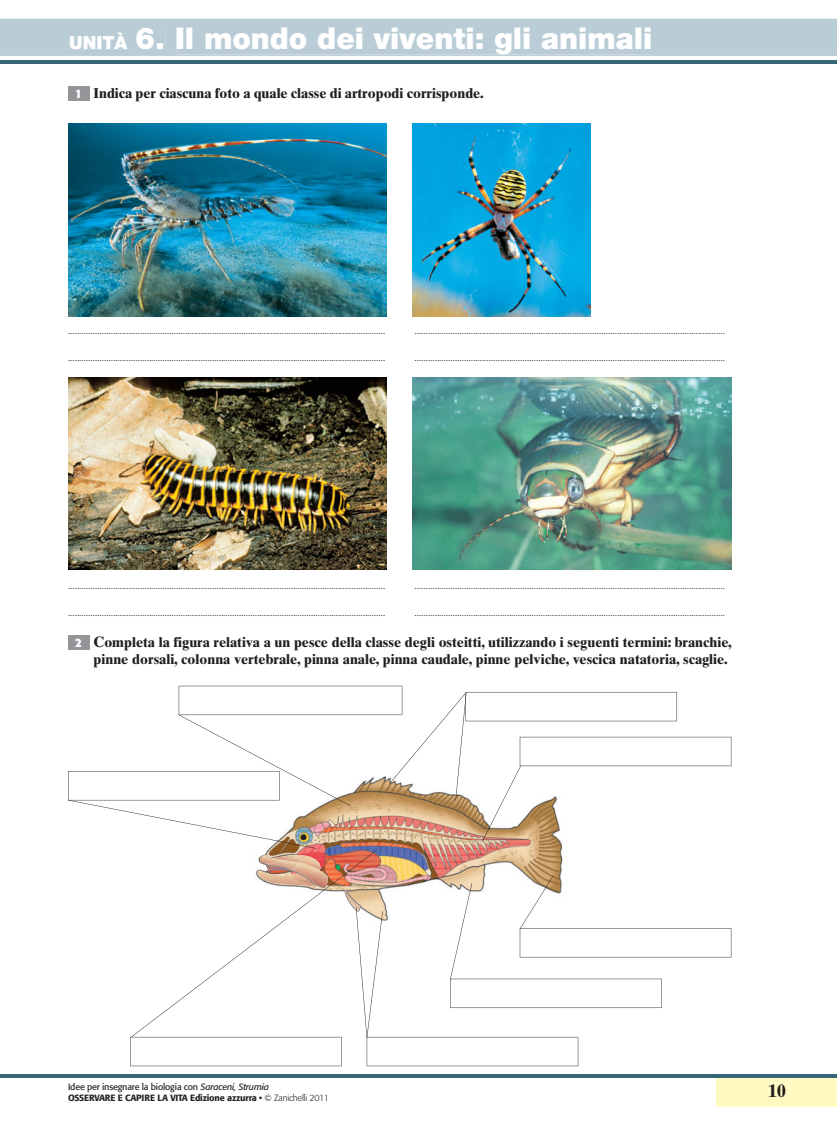
<style>
.page{position:relative;width:837px;height:1130px;background:#fff}
.page>*{position:absolute;margin:0;border:0;box-sizing:border-box;transform-origin:0 0}
.t1{font:900 30px "Helvetica Neue";color:#fff}
.t2{font:700 18px "Times Ten";color:#231f20}
.t3{font:700 14.25px/17.2px "Times Ten";color:#231f20;text-align:right}
.t4{font:9px "Times Ten";color:#231f20}
.t5{font:500 9px/10.5px "Formata";letter-spacing:-.02em;color:#231f20}
.s1{font-size:18px}
.s2{font-family:"Formata";font-size:12px;color:#fff}
.s3{font-size:15px}
.s4{font-weight:400}
.s5{font-weight:400;font-style:italic}
.s6{font-weight:300}
</style>
<div class="page">
<div style="left:716px;top:1074px;width:121px;height:32px;background:#fffac2"></div>
<hr style="left:0;top:60px;width:837px;height:3px;background:#376578">
<hr style="left:0;top:1074px;width:837px;height:3px;background:#376578">
<div style="left:0;top:19px;width:837px;height:37px;background:#bacdd7"></div>
<div style="left:70px;top:32px;width:58px;height:17px;background:#bacdd7"></div>
<div style="left:136px;top:28px;width:29px;height:21px;background:#bacdd7"></div>
<div style="left:177px;top:27px;width:474px;height:27px;background:#bacdd7"></div>
<div style="left:68px;top:86px;width:21px;height:15px;background:#939598"></div>
<div style="left:68px;top:635px;width:21px;height:15px;background:#939598"></div>
<img style="left:68px;top:124px;width:319px;height:192px">
<img style="left:68px;top:377px;width:319px;height:192px">
<img style="left:412px;top:124px;width:179px;height:192px">
<img style="left:412px;top:377px;width:319px;height:192px">
<img style="left:268px;top:848px;width:295px;height:27px">
<svg style="left:132px;top:849px;width:246px;height:187px"></svg>
<svg style="left:130px;top:1036px;width:212px;height:30px"></svg>
<svg style="left:68px;top:685px;width:663px;height:163px"></svg>
<svg style="left:356px;top:875px;width:375px;height:191px"></svg>
<h1 class="t1" style="left:69px;top:27px;width:585px"><span class="s1">UNITÀ</span> 6. Il mondo dei viventi: gli animali</h1>
<h3 class="t3" style="left:75px;top:86px;width:410px"><span class="s2">1</span> Indica per ciascuna foto a quale classe di artropodi corrisponde.</h3>
<p class="t4" style="left:68px;top:327px;width:319px">.............................................................................................................................................</p>
<p class="t4" style="left:415px;top:327px;width:312px">..........................................................................................................................................</p>
<p class="t4" style="left:68px;top:354px;width:319px">.............................................................................................................................................</p>
<p class="t4" style="left:415px;top:354px;width:312px">..........................................................................................................................................</p>
<p class="t4" style="left:68px;top:582px;width:319px">.............................................................................................................................................</p>
<p class="t4" style="left:415px;top:582px;width:312px">..........................................................................................................................................</p>
<p class="t4" style="left:68px;top:609px;width:319px">.............................................................................................................................................</p>
<p class="t4" style="left:415px;top:609px;width:312px">..........................................................................................................................................</p>
<h3 class="t3" style="left:75px;top:635px;width:658px"><span class="s2">2</span> <span class="s3">C</span>ompleta la figura relativa a un pesce della classe degli osteitti, utilizzando i seguenti termini: branchie, pinne dorsali, colonna vertebrale, pinna anale, pinna caudale, pinne pelviche, vescica natatoria, scaglie.</h3>
<p class="t5" style="left:68px;top:1082px;width:263px"><span class="s4">Idee per insegnare la biologia con</span> <span class="s5">Saraceni, Strumia<br></span>OSSERVARE E CAPIRE LA VITA Edizione azzurra • <span class="s6">© Zanichelli 2011</span></p>
<h2 class="t2" style="left:768px;top:1084px;width:19px">10</h2>
</div>
